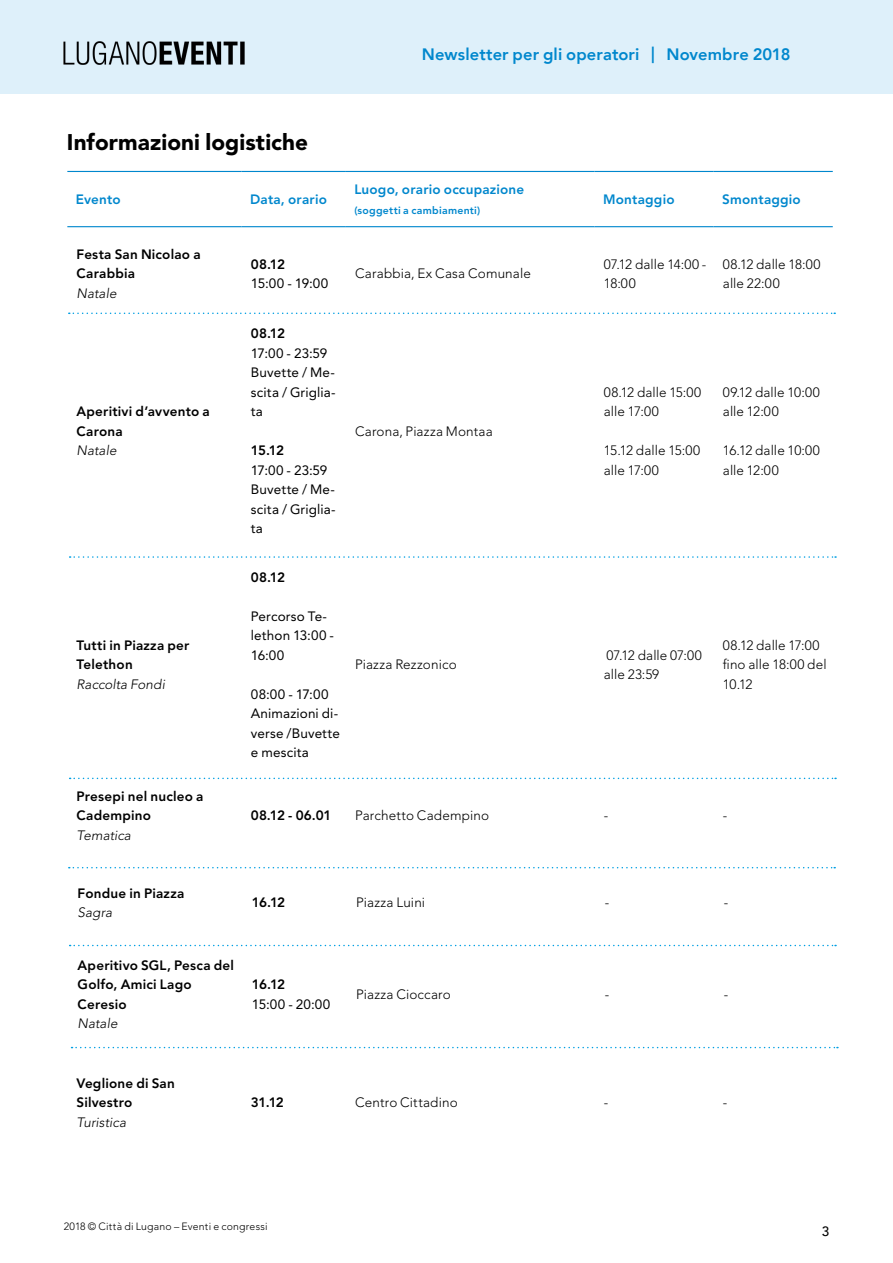
<style>
.page{position:relative;width:893px;height:1263px;background:#fff}
.page>*{position:absolute;margin:0;border:0;box-sizing:border-box;transform-origin:0 0}
.t1{font:900 22.5px "Avenir LT Std";letter-spacing:.005em;color:#000}
.t2{font:800 16.5px "Avenir";letter-spacing:.01em;color:#0087cd}
.t3{font:300 13.5px/19.5px "Avenir LT Std";letter-spacing:.01em;color:#000}
.t4{font:800 13.5px/19.5px "Avenir LT Std";letter-spacing:.015em;color:#000}
.t5{font:13.5px/19.5px "Avenir LT Std";letter-spacing:.01em;color:#000}
.t6{font:800 13.5px "Avenir LT Std";letter-spacing:.015em;color:#0087cd}
.t7{font:italic 300 13.5px "Avenir LT Std";letter-spacing:.005em;color:#000}
.t8{font:500 13.5px "Avenir";color:#000}
.t9{font:300 10.5px "Avenir LT Std";letter-spacing:.02em;color:#000}
.t10{font:800 10.5px "Avenir LT Std";letter-spacing:.025em;color:#0087cd}
</style>
<div class="page">
<div style="left:0;top:0;width:893px;height:94px;background:#def0fa"></div>
<img style="left:64px;top:41px;width:181px;height:23px">
<hr style="left:67px;top:171px;width:175px;height:1px;background:#0087cd">
<hr style="left:242px;top:171px;width:104px;height:1px;background:#0087cd">
<hr style="left:346px;top:171px;width:249px;height:1px;background:#0087cd">
<hr style="left:595px;top:171px;width:119px;height:1px;background:#0087cd">
<hr style="left:714px;top:171px;width:119px;height:1px;background:#0087cd">
<hr style="left:67px;top:226px;width:175px;height:1px;background:#0087cd">
<hr style="left:242px;top:226px;width:104px;height:1px;background:#0087cd">
<hr style="left:346px;top:226px;width:249px;height:1px;background:#0087cd">
<hr style="left:595px;top:226px;width:119px;height:1px;background:#0087cd">
<hr style="left:714px;top:226px;width:119px;height:1px;background:#0087cd">
<svg style="left:70px;top:556px;width:766px;height:2px"></svg>
<svg style="left:70px;top:778px;width:766px;height:1px"></svg>
<svg style="left:69px;top:867px;width:766px;height:1px"></svg>
<svg style="left:70px;top:945px;width:766px;height:1px"></svg>
<svg style="left:69px;top:313px;width:766px;height:1px"></svg>
<svg style="left:72px;top:1047px;width:766px;height:1px"></svg>
<p class="t2" style="left:422px;top:42px;width:370px">Newsletter per gli operatori | Novembre 2018</p>
<h1 class="t1" style="left:67px;top:128px;width:243px">Informazioni logistiche</h1>
<p class="t6" style="left:76px;top:191px;width:46px">Evento</p>
<p class="t6" style="left:250px;top:191px;width:78px">Data, orario</p>
<p class="t4" style="left:77px;top:245px;width:126px">Festa San Nicolao a<br>Carabbia</p>
<p class="t7" style="left:77px;top:285px;width:41px">Natale</p>
<p class="t4" style="left:77px;top:402px;width:135px">Aperitivi d’avvento a<br>Carona</p>
<p class="t7" style="left:77px;top:443px;width:41px">Natale</p>
<p class="t4" style="left:77px;top:636px;width:114px">Tutti in Piazza per<br>Telethon</p>
<p class="t7" style="left:77px;top:676px;width:90px">Raccolta Fondi</p>
<p class="t4" style="left:251px;top:254px;width:36px">08.12</p>
<p class="t5" style="left:251px;top:274px;width:79px">15:00 - 19:00</p>
<p class="t4" style="left:251px;top:324px;width:36px">08.12</p>
<p class="t5" style="left:251px;top:343px;width:86px">17:00 - 23:59<br>Buvette / Me&shy;scita / Griglia&shy;ta</p>
<p class="t4" style="left:251px;top:441px;width:35px">15.12</p>
<p class="t5" style="left:251px;top:460px;width:86px">17:00 - 23:59<br>Buvette / Me&shy;scita / Griglia&shy;ta</p>
<p class="t4" style="left:251px;top:567px;width:36px">08.12</p>
<p class="t5" style="left:251px;top:606px;width:85px">Percorso Te&shy;lethon 13:00 -<br>16:00</p>
<p class="t5" style="left:251px;top:684px;width:91px">08:00 - 17:00<br>Animazioni di&shy;verse /Buvette e mescita</p>
<p class="t6" style="left:354px;top:182px;width:171px">Luogo, orario occupazione</p>
<p class="t10" style="left:354px;top:204px;width:128px">(soggetti a cambiamenti)</p>
<p class="t6" style="left:603px;top:191px;width:73px">Montaggio</p>
<p class="t6" style="left:722px;top:191px;width:80px">Smontaggio</p>
<p class="t3" style="left:355px;top:264px;width:177px">Carabbia, Ex Casa Comunale</p>
<p class="t3" style="left:604px;top:254px;width:104px">07.12 dalle 14:00 -<br>18:00</p>
<p class="t3" style="left:723px;top:254px;width:99px">08.12 dalle 18:00 alle 22:00</p>
<p class="t3" style="left:355px;top:421px;width:139px">Carona, Piazza Montaa</p>
<p class="t3" style="left:604px;top:382px;width:99px">08.12 dalle 15:00 alle 17:00</p>
<p class="t3" style="left:604px;top:441px;width:98px">15.12 dalle 15:00 alle 17:00</p>
<p class="t3" style="left:723px;top:382px;width:98px">09.12 dalle 10:00 alle 12:00</p>
<p class="t3" style="left:723px;top:441px;width:99px">16.12 dalle 10:00 alle 12:00</p>
<p class="t3" style="left:355px;top:655px;width:103px">Piazza Rezzonico</p>
<p class="t3" style="left:604px;top:645px;width:100px">07.12 dalle 07:00 alle 23:59</p>
<p class="t3" style="left:723px;top:636px;width:105px">08.12 dalle 17:00 fino alle 18:00 del<br>10.12</p>
<p class="t4" style="left:77px;top:786px;width:128px">Presepi nel nucleo a<br>Cadempino</p>
<p class="t7" style="left:77px;top:827px;width:56px">Tematica</p>
<p class="t4" style="left:251px;top:806px;width:82px">08.12 - 06.01</p>
<p class="t3" style="left:355px;top:806px;width:136px">Parchetto Cadempino</p>
<p class="t3" style="left:604px;top:806px;width:6px">-</p>
<p class="t3" style="left:723px;top:806px;width:6px">-</p>
<p class="t4" style="left:78px;top:883px;width:108px">Fondue in Piazza</p>
<p class="t7" style="left:78px;top:904px;width:36px">Sagra</p>
<p class="t4" style="left:78px;top:955px;width:158px">Aperitivo SGL, Pesca del<br>Golfo, Amici Lago<br>Ceresio</p>
<p class="t7" style="left:78px;top:1015px;width:41px">Natale</p>
<p class="t4" style="left:252px;top:893px;width:35px">16.12</p>
<p class="t3" style="left:356px;top:893px;width:71px">Piazza Luini</p>
<p class="t3" style="left:605px;top:893px;width:6px">-</p>
<p class="t3" style="left:724px;top:893px;width:6px">-</p>
<p class="t4" style="left:252px;top:975px;width:35px">16.12</p>
<p class="t5" style="left:252px;top:994px;width:80px">15:00 - 20:00</p>
<p class="t3" style="left:356px;top:984px;width:96px">Piazza Cioccaro</p>
<p class="t3" style="left:605px;top:984px;width:6px">-</p>
<p class="t3" style="left:724px;top:984px;width:6px">-</p>
<p class="t4" style="left:77px;top:1073px;width:100px">Veglione di San<br>Silvestro</p>
<p class="t7" style="left:77px;top:1114px;width:51px">Turistica</p>
<p class="t4" style="left:251px;top:1093px;width:35px">31.12</p>
<p class="t3" style="left:355px;top:1093px;width:104px">Centro Cittadino</p>
<p class="t3" style="left:604px;top:1093px;width:6px">-</p>
<p class="t3" style="left:723px;top:1093px;width:6px">-</p>
<p class="t9" style="left:64px;top:1220px;width:205px">2018 © Città di Lugano – Eventi e congressi</p>
<p class="t8" style="left:822px;top:1219px;width:9px">3</p>
</div>
